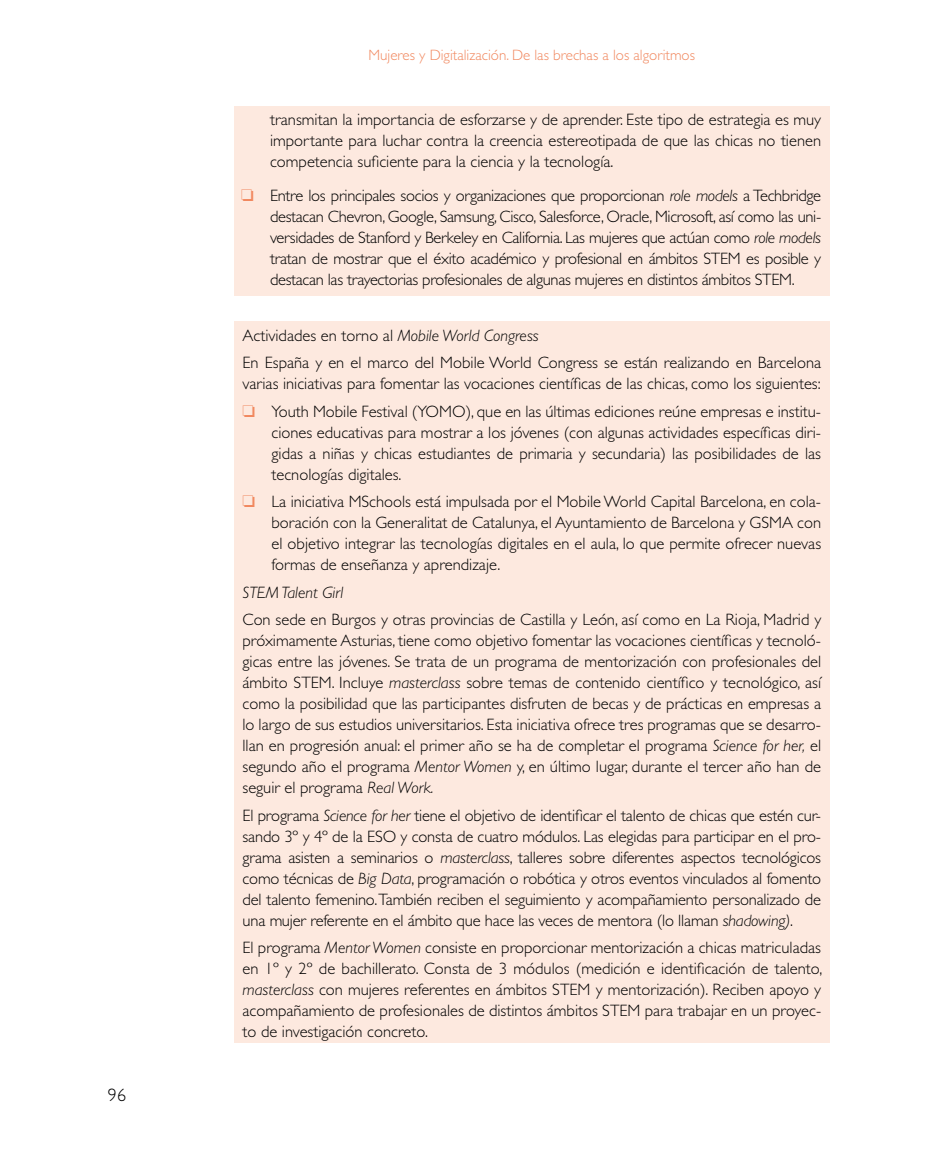
<style>
.page{position:relative;width:936px;height:1149px;background:#fff}
.page>*{position:absolute;margin:0;border:0;box-sizing:border-box;transform-origin:0 0}
.t1{font:300 18px "Gill Sans Std";color:#000}
.t2{font:300 16.5px/21px "Gill Sans Std";color:#000;text-align:justify}
.t3{font:italic 300 16.5px "Gill Sans Std";color:#000}
.t4{font:300 15px "Gill Sans Std";color:#f1885f}
.s1{color:#f1885f}
.s2{font-style:italic}
</style>
<div class="page">
<div style="left:234px;top:321px;width:595px;height:721px;background:#fde9df"></div>
<div style="left:234px;top:106px;width:595px;height:190px;background:#fde9df"></div>
<p class="t1" style="left:108px;top:1084px;width:19px">96</p>
<p class="t4" style="left:368px;top:46px;width:328px">Mujeres y Digitalización. De las brechas a los algoritmos</p>
<p class="t2" style="left:270px;top:109px;width:552px">transmitan la importancia de esforzarse y de aprender. Este tipo de estrategia es muy importante para luchar contra la creencia estereotipada de que las chicas no tienen competencia suficiente para la ciencia y la tecnología.</p>
<p class="t2" style="left:270px;top:185px;width:552px;text-indent:-30px"><span class="s1">❏</span> Entre los principales socios y organizaciones que proporcionan <span class="s2">role models</span> a Techbridge destacan Chevron, Google, Samsung, Cisco, Salesforce, Oracle, Microsoft, así como las uni&shy;versidades de Stanford y Berkeley en California. Las mujeres que actúan como <span class="s2">role models </span>tratan de mostrar que el éxito académico y profesional en ámbitos STEM es posible y destacan las trayectorias profesionales de algunas mujeres en distintos ámbitos STEM.</p>
<p class="t2" style="left:242px;top:322px;width:580px;line-height:27.3px">Actividades en torno al <span class="s2">Mobile World Congress<br></span>En España y en el marco del Mobile World Congress se están realizando en Barcelona</p>
<p class="t2" style="left:241px;top:370px;width:581px;line-height:27.3px">varias iniciativas para fomentar las vocaciones científicas de las chicas, como los siguientes: <span class="s1">❏</span> Youth Mobile Festival (YOMO), que en las últimas ediciones reúne empresas e institu-</p>
<p class="t2" style="left:271px;top:421px;width:551px">ciones educativas para mostrar a los jóvenes (con algunas actividades específicas diri&shy;gidas a niñas y chicas estudiantes de primaria y secundaria) las posibilidades de las tecnologías digitales.</p>
<p class="t2" style="left:271px;top:491px;width:551px;text-indent:-30px"><span class="s1">❏</span> La iniciativa MSchools está impulsada por el Mobile World Capital Barcelona, en cola&shy;boración con la Generalitat de Catalunya, el Ayuntamiento de Barcelona y GSMA con el objetivo integrar las tecnologías digitales en el aula, lo que permite ofrecer nuevas formas de enseñanza y aprendizaje.</p>
<p class="t3" style="left:242px;top:582px;width:102px">STEM Talent Girl</p>
<p class="t2" style="left:242px;top:609px;width:580px">Con sede en Burgos y otras provincias de Castilla y León, así como en La Rioja, Madrid y próximamente Asturias, tiene como objetivo fomentar las vocaciones científicas y tecnoló&shy;gicas entre las jóvenes. Se trata de un programa de mentorización con profesionales del ámbito STEM. Incluye <span class="s2">masterclass</span> sobre temas de contenido científico y tecnológico, así como la posibilidad que las participantes disfruten de becas y de prácticas en empresas a lo largo de sus estudios universitarios. Esta iniciativa ofrece tres programas que se desarro&shy;llan en progresión anual: el primer año se ha de completar el programa <span class="s2">Science for her,</span> el segundo año el programa <span class="s2">Mentor Women</span> y, en último lugar, durante el tercer año han de seguir el programa <span class="s2">Real Work.</span></p>
<p class="t2" style="left:242px;top:804px;width:580px">El programa <span class="s2">Science for her</span> tiene el objetivo de identificar el talento de chicas que estén cur&shy;sando 3º y 4º de la ESO y consta de cuatro módulos. Las elegidas para participar en el pro&shy;grama asisten a seminarios o <span class="s2">masterclass</span>, talleres sobre diferentes aspectos tecnológicos como técnicas de <span class="s2">Big Data</span>, programación o robótica y otros eventos vinculados al fomento del talento femenino. También reciben el seguimiento y acompañamiento personalizado de una mujer referente en el ámbito que hace las veces de mentora (lo llaman <span class="s2">shadowing)</span>.</p>
<p class="t2" style="left:242px;top:936px;width:581px">El programa <span class="s2">Mentor Women</span> consiste en proporcionar mentorización a chicas matriculadas en 1º y 2º de bachillerato. Consta de 3 módulos (medición e identificación de talento, <span class="s2">masterclass</span> con mujeres referentes en ámbitos STEM y mentorización). Reciben apoyo y acompañamiento de profesionales de distintos ámbitos STEM para trabajar en un proyec&shy;to de investigación concreto.</p>
</div>
